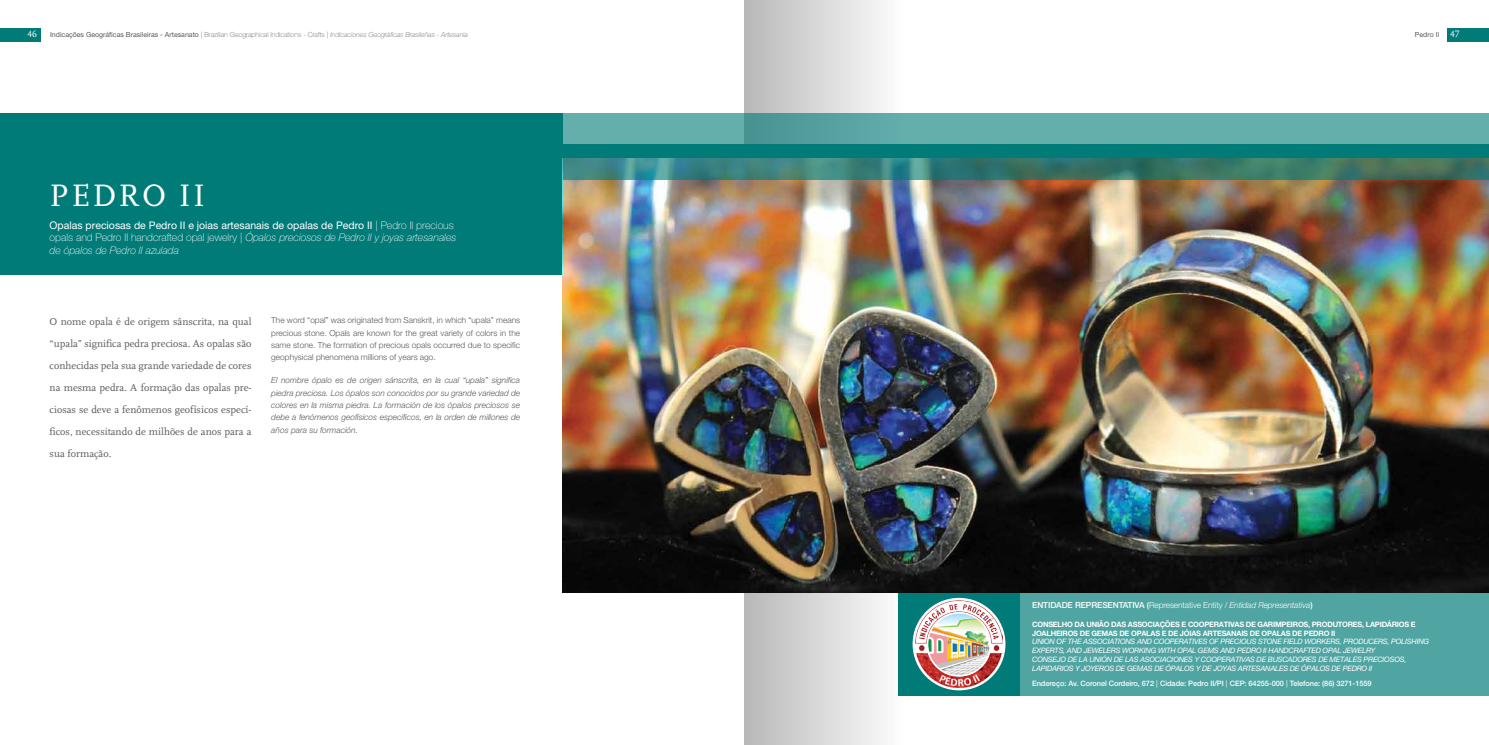
<style>
.page{position:relative;width:1489px;height:745px;background:#fff}
.page>*{position:absolute;margin:0;border:0;box-sizing:border-box;transform-origin:0 0}
.t1{font:32.38px "Scala";color:#fff}
.t2{font:10.5px/21.9px "Scala";color:#58595b;text-align:justify}
.t3{font:italic 100 10.5px/12.6px "Helvetica Neue LT Pro";color:#fff}
.t4{font:9.62px "Scala Caps";color:#fff}
.t5{font:italic 300 8.31px/12.2px "Helvetica Neue LT Pro";color:#58595b;text-align:justify}
.t6{font:300 8.31px/12.2px "Helvetica Neue LT Pro";color:#58595b;text-align:justify}
.t7{font:500 8.31px "Helvetica Neue LT Pro";letter-spacing:-.01em;color:#fff}
.t8{font:italic 7.44px/8.8px "Helvetica Neue LT Pro";letter-spacing:-.03em;color:#fff}
.t9{font:700 7.44px "Helvetica Neue LT Pro";letter-spacing:-.03em;color:#fff}
.t10{font:500 7.44px "Helvetica Neue LT Pro";letter-spacing:-.01em;color:#fff}
.t11{font:7px "Helvetica Neue LT Pro";color:#58595b}
.s1{font-weight:100}
.s2{font-weight:100;font-style:italic}
.s3{font-family:"Scala Caps";font-size:9.62px;color:#fff}
.s4{font-weight:400;font-style:normal}
.s5{font-style:normal}
.s6{font-weight:300}
.s7{font-weight:300;font-style:italic}
.s8{font-weight:400}
</style>
<div class="page">
<div style="left:744px;top:0;width:161px;height:744px;background:linear-gradient(to right,#b7b6b6,#fcfdfd)"></div>
<div style="left:0;top:28px;width:41px;height:13px;background:#007b78"></div>
<div style="left:1446px;top:28px;width:42px;height:13px;background:#007b78"></div>
<img style="left:562px;top:179px;width:926px;height:413px">
<svg style="left:562px;top:113px;width:926px;height:66px;fill:#63adab"></svg>
<div style="left:898px;top:592px;width:121px;height:102px;background:#007b78"></div>
<div style="left:1019px;top:592px;width:469px;height:102px;background:#50a4a2"></div>
<div style="left:562px;top:144px;width:926px;height:14px;background:#007b78"></div>
<svg style="left:912px;top:597px;width:93px;height:93px"></svg>
<img style="left:915px;top:600px;width:87px;height:87px">
<div style="left:0;top:113px;width:562px;height:161px;background:#007b78"></div>
<p class="t4" style="left:27px;top:28px;width:11px">46</p>
<p class="t11" style="left:50px;top:30px;width:419px">Indicações Geográficas Brasileiras - Artesanato <span class="s1">| Brazilian Geographical Indications - Crafts |</span> <span class="s2">Indicaciones Geográficas Brasileñas - Artesanía</span></p>
<p class="t11" style="left:1414px;top:30px;width:46px">Pedro II <span class="s3">47</span></p>
<h1 class="t1" style="left:50px;top:177px;width:142px">pedro ii</h1>
<h2 class="t3" style="left:50px;top:218px;width:408px"><span class="s4">Opalas preciosas de Pedro II e joias artesanais de opalas de Pedro II</span> <span class="s5">| Pedro II precious opals and Pedro II handcrafted opal jewelry |</span> Ópalos preciosos de Pedro II y joyas artesanales de ópalos de Pedro II azulada</h2>
<p class="t2" style="left:50px;top:311px;width:203px">O nome opala é de origem sânscrita, na qual “upala” significa pedra preciosa. As opalas são conhecidas pela sua grande variedade de cores na mesma pedra. A formação das opalas pre&shy;ciosas se deve a fenômenos geofísicos especí&shy;ficos, necessitando de milhões de anos para a sua formação.</p>
<p class="t6" style="left:271px;top:314px;width:250px">The word “opal” was originated from Sanskrit, in which “upala” means precious stone. Opals are known for the great variety of colors in the same stone. The formation of precious opals occurred due to specific geophysical phenomena millions of years ago.</p>
<p class="t5" style="left:271px;top:374px;width:250px">El nombre ópalo es de origen sánscrita, en la cual “upala” significa piedra preciosa. Los ópalos son conocidos por su grande variedad de colores en la misma piedra. La formación de los ópalos preciosos se debe a fenómenos geofísicos específicos, en la orden de millones de años para su formación.</p>
<p class="t7" style="left:1032px;top:600px;width:282px">ENTIDADE REPRESENTATIVA (<span class="s6">Representative Entity /</span> <span class="s7">Entidad Representativa</span>)</p>
<p class="t9" style="left:1032px;top:619px;width:17px">CONSE</p>
<p class="t9" style="left:1057px;top:619px;width:153px">LHO DA UNIÃO DAS ASSOCIAÇÕES E COOPERA</p>
<p class="t9" style="left:1223px;top:619px;width:40px">TIVAS DE GARIMPEIR</p>
<p class="t9" style="left:1297px;top:619px;width:56px">OS, PRODUTORES</p>
<p class="t9" style="left:1361px;top:619px;width:9px">, LAPI</p>
<p class="t9" style="left:1381px;top:619px;width:35px">DÁRI OS E</p>
<p class="t9" style="left:1032px;top:628px;width:66px">JOALHEIROS DE GEMAS</p>
<p class="t9" style="left:1119px;top:628px;width:18px">DE OPA</p>
<p class="t9" style="left:1146px;top:628px;width:48px">LAS E DE JÓIAS</p>
<p class="t9" style="left:1202px;top:628px;width:20px">ARTESANAIS</p>
<p class="t9" style="left:1249px;top:628px;width:18px">DE OPA</p>
<p class="t9" style="left:1276px;top:628px;width:60px">LAS DE PEDRO II</p>
<p class="t8" style="left:1032px;top:636px;width:398px">UNION OF THE ASSOCIATIONS AND COOPERATIVES OF PRECIOUS STONE FIELD WORKERS, PRODUCERS, POLISHING EXPERTS, AND JEWELERS WORKING WITH OPAL GEMS AND PEDRO II HANDCRAFTED OPAL JEWELRY<br>CONSEJO DE LA UNIÓN DE LAS ASOCIACIONES Y COOPERATIVAS DE BUSCADORES DE METALES PRECIOSOS, LAPIDARIOS Y JOYEROS DE GEMAS DE ÓPALOS Y DE JOYAS ARTESANALES DE ÓPALOS DE PEDRO II</p>
<p class="t10" style="left:1032px;top:678px;width:341px">Endereço: Av. Coronel Cordeiro, 672 <span class="s8">|</span> Cidade: Pedro II/PI <span class="s8">|</span> CEP: 64255-000 <span class="s8">|</span> Telefone: (86) 3271-1559</p>
</div>
